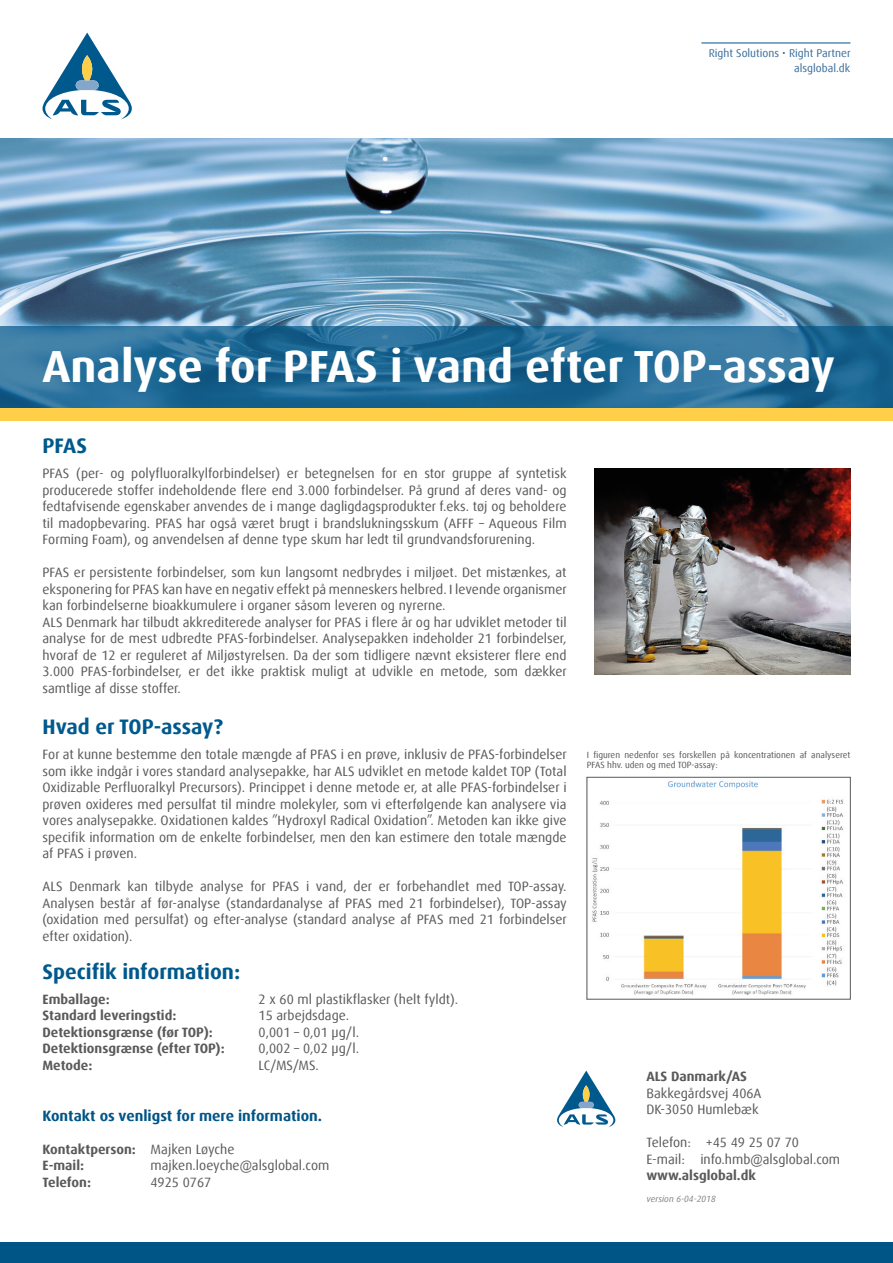
<style>
.page{position:relative;width:893px;height:1263px;background:#fff}
.page>*{position:absolute;margin:0;border:0;box-sizing:border-box;transform-origin:0 0}
.t1{font:700 45px "Dax Offc Pro";color:#fff}
.Nadpis_14b{font:700 21px "Dax Offc Pro";color:#00598d}
.Bold_blue_10b{font:700 15px "Dax Offc Pro";color:#005587}
.Text_plain_9b{font:13.5px/16.5px "Dax Offc Pro";color:#5a5a5c;text-align:justify}
.Text_plain_9b-2{font:700 13.5px "Dax Offc Pro";color:#5a5a5c}
.Text_plain{font:13.5px "Dax Offc Pro";color:#5a5a5c}
.Text_plain-2{font:700 13.5px "Dax Offc Pro";color:#5a5a5c}
.t2{font:11.25px/14.4px "Dax Offc Pro";color:#3a6e9c;text-align:right}
.Text_plain_9b-3{font:9px/10.5px "Dax Offc Pro";color:#5a5a5c}
.t3{font:italic 9px "Dax Offc Pro";color:#818486}
.s1{font-weight:400}
</style>
<div class="page">
<svg style="left:43px;top:33px;width:89px;height:86px"></svg>
<hr style="left:701px;top:43px;width:149px;height:1px;background:#005587">
<div style="left:0;top:1242px;width:893px;height:21px;background:#005587"></div>
<img style="left:0;top:138px;width:893px;height:188px">
<svg style="left:0;top:326px;width:893px;height:82px;background:#246c97"></svg>
<div style="left:0;top:408px;width:893px;height:13px;background:#ffcf4a"></div>
<img style="left:592px;top:780px;width:252px;height:215px">
<img style="left:595px;top:469px;width:255px;height:206px">
<svg style="left:557px;top:1070px;width:58px;height:57px"></svg>
<p class="t2" style="left:709px;top:46px;width:143px">Right Solutions • Right Partner alsglobal.dk</p>
<p class="t1" style="left:43px;top:337px;width:794px">Analyse for PFAS i vand efter TOP-assay</p>
<p class="Nadpis_14b" style="left:43px;top:432px;width:46px">PFAS</p>
<p class="Text_plain_9b" style="left:43px;top:465px;width:526px">PFAS (per- og polyfluoralkylforbindelser) er betegnelsen for en stor gruppe af syntetisk producerede stoffer indeholdende flere end 3.000 forbindelser. På grund af deres vand- og fedtafvisende egenskaber anvendes de i mange dagligdagsprodukter f.eks. tøj og beholdere til madopbevaring. PFAS har også været brugt i brandslukningsskum (AFFF – Aqueous Film Forming Foam), og anvendelsen af denne type skum har ledt til grundvandsforurening.</p>
<p class="Text_plain_9b" style="left:43px;top:564px;width:526px">PFAS er persistente forbindelser, som kun langsomt nedbrydes i miljøet. Det mistænkes, at eksponering for PFAS kan have en negativ effekt på menneskers helbred. I levende organismer kan forbindelserne bioakkumulere i organer såsom leveren og nyrerne.</p>
<p class="Text_plain_9b" style="left:43px;top:614px;width:526px">ALS Denmark har tilbudt akkrediterede analyser for PFAS i flere år og har udviklet metoder til analyse for de mest udbredte PFAS-forbindelser. Analysepakken indeholder 21 forbindelser, hvoraf de 12 er reguleret af Miljøstyrelsen. Da der som tidligere nævnt eksisterer flere end 3.000 PFAS-forbindelser, er det ikke praktisk muligt at udvikle en metode, som dækker samtlige af disse stoffer.</p>
<p class="Nadpis_14b" style="left:43px;top:713px;width:182px">Hvad er TOP-assay?</p>
<p class="Text_plain_9b" style="left:43px;top:746px;width:526px">For at kunne bestemme den totale mængde af PFAS i en prøve, inklusiv de PFAS-forbindelser som ikke indgår i vores standard analysepakke, har ALS udviklet en metode kaldet TOP (Total Oxidizable Perfluoralkyl Precursors). Princippet i denne metode er, at alle PFAS-forbindelser i prøven oxideres med persulfat til mindre molekyler, som vi efterfølgende kan analysere via vores analysepakke. Oxidationen kaldes ”Hydroxyl Radical Oxidation”. Metoden kan ikke give specifik information om de enkelte forbindelser, men den kan estimere den totale mængde af PFAS i prøven.</p>
<p class="Text_plain_9b" style="left:43px;top:878px;width:526px">ALS Denmark kan tilbyde analyse for PFAS i vand, der er forbehandlet med TOP-assay.<br>Analysen består af før-analyse (standardanalyse af PFAS med 21 forbindelser), TOP-assay (oxidation med persulfat) og efter-analyse (standard analyse af PFAS med 21 forbindelser efter oxidation).</p>
<p class="Nadpis_14b" style="left:43px;top:958px;width:199px">Specifik information:</p>
<p class="Text_plain_9b-2" style="left:43px;top:990px;width:69px">Emballage:</p>
<p class="Text_plain_9b" style="left:259px;top:991px;width:201px">2 x 60 ml plastikflasker (helt fyldt).</p>
<p class="Text_plain_9b-2" style="left:43px;top:1007px;width:135px">Standard leveringstid:</p>
<p class="Text_plain_9b" style="left:259px;top:1007px;width:92px">15 arbejdsdage.</p>
<p class="Text_plain_9b-2" style="left:43px;top:1023px;width:172px">Detektionsgrænse (før TOP):</p>
<p class="Text_plain_9b" style="left:259px;top:1024px;width:102px">0,001 – 0,01 µg/l.</p>
<p class="Text_plain_9b-2" style="left:43px;top:1040px;width:184px">Detektionsgrænse (efter TOP):</p>
<p class="Text_plain_9b" style="left:259px;top:1040px;width:102px">0,002 – 0,02 µg/l.</p>
<p class="Text_plain_9b-2" style="left:43px;top:1056px;width:51px">Metode:</p>
<p class="Text_plain_9b" style="left:259px;top:1057px;width:62px">LC/MS/MS.</p>
<p class="Bold_blue_10b" style="left:43px;top:1106px;width:281px">Kontakt os venligst for mere information.</p>
<p class="Text_plain_9b-2" style="left:43px;top:1140px;width:193px">Kontaktperson: <span class="s1">Majken Løyche</span></p>
<p class="Text_plain_9b-2" style="left:43px;top:1157px;width:43px">E-mail:</p>
<p class="Text_plain_9b" style="left:151px;top:1157px;width:180px">majken.loeyche@alsglobal.com</p>
<p class="Text_plain_9b-2" style="left:43px;top:1173px;width:50px">Telefon:</p>
<p class="Text_plain_9b" style="left:151px;top:1174px;width:62px">4925 0767</p>
<p class="Text_plain_9b-3" style="left:587px;top:749px;width:265px">I figuren nedenfor ses forskellen på koncentrationen af analyseret<br>PFAS hhv. uden og med TOP-assay:</p>
<p class="Text_plain-2" style="left:646px;top:1068px;width:102px">ALS Danmark/AS</p>
<p class="Text_plain" style="left:646px;top:1084px;width:117px">Bakkegårdsvej 406A</p>
<p class="Text_plain" style="left:646px;top:1101px;width:114px">DK-3050 Humlebæk</p>
<p class="Text_plain" style="left:646px;top:1134px;width:154px">Telefon: +45 49 25 07 70</p>
<p class="Text_plain" style="left:646px;top:1150px;width:195px">E-mail: info.hmb@alsglobal.com</p>
<p class="Text_plain-2" style="left:646px;top:1167px;width:111px">www.alsglobal.dk</p>
<p class="t3" style="left:646px;top:1193px;width:71px">version 6-04-2018</p>
</div>
